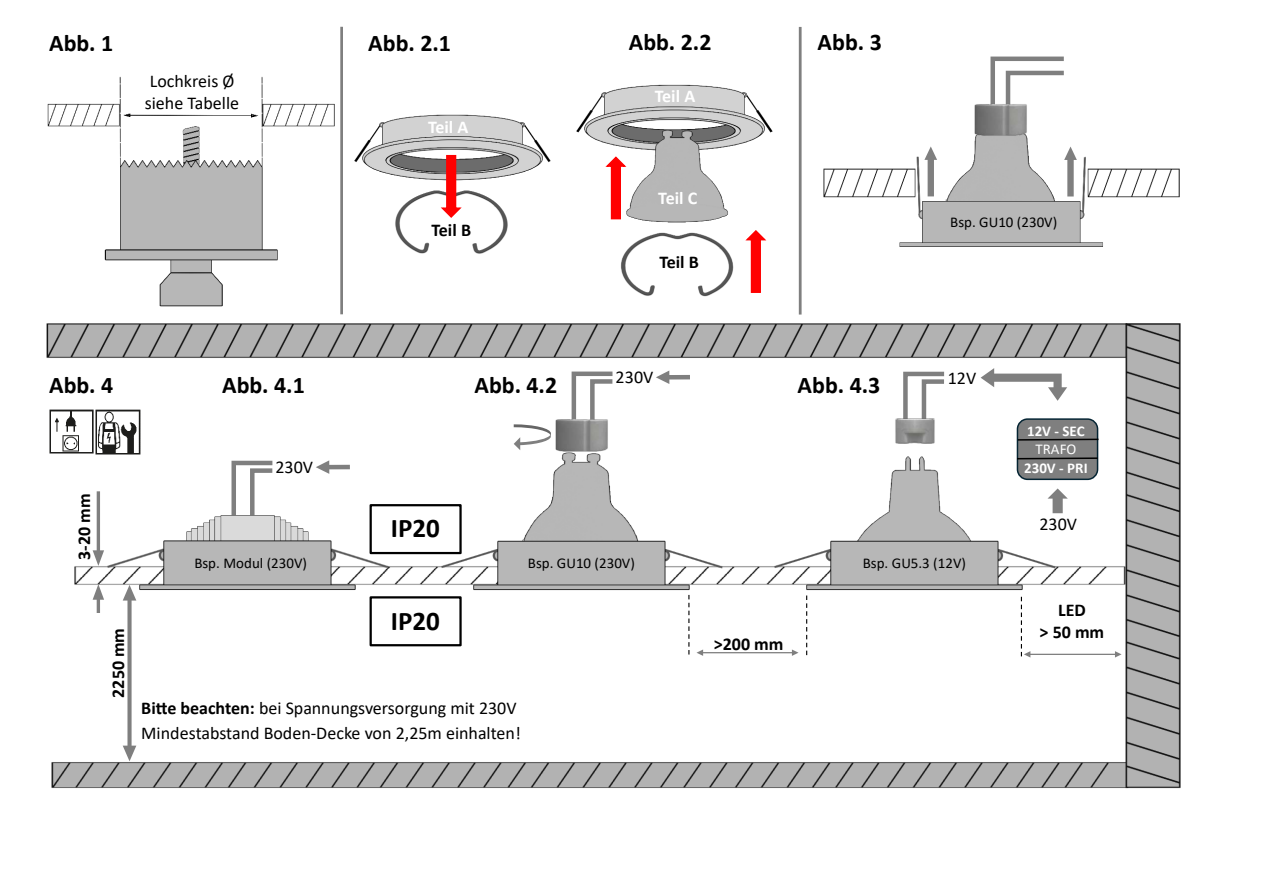
<style>
.page{position:relative;width:1263px;height:893px;background:#fff}
.page>*{position:absolute;margin:0;border:0;box-sizing:border-box;transform-origin:0 0}
.t1{font:700 27px "Calibri";color:#000}
.t2{font:700 24px "Calibri";color:#000}
.t3{font:18px/25.3px "Calibri";color:#000}
.t4{font:700 18px "Calibri";color:#000}
.t5{font:700 18px "Calibri";letter-spacing:-.005em;color:#fff}
.t6{font:15px "Calibri";color:#000}
.t7{font:700 15px "Calibri";color:#fff}
.t8{font:15px "Calibri";letter-spacing:-.005em;color:#fff}
.s1{font-weight:700}
</style>
<div class="page">
<img style="left:576px;top:84px;width:197px;height:62px">
<img style="left:364px;top:114px;width:187px;height:140px">
<img style="left:823px;top:140px;width:357px;height:107px">
<svg style="left:440px;top:154px;width:23px;height:65px"></svg>
<img style="left:47px;top:27px;width:317px;height:288px">
<div style="left:799px;top:27px;width:3px;height:288px;border:2px solid #7f7f7f"></div>
<img style="left:46px;top:323px;width:1068px;height:35px">
<img style="left:51px;top:761px;width:1063px;height:27px">
<img style="left:74px;top:566px;width:1040px;height:19px">
<img style="left:1114px;top:323px;width:67px;height:466px">
<div style="left:370px;top:504px;width:92px;height:50px;background:#fff;border:2px solid #000"></div>
<div style="left:370px;top:596px;width:92px;height:50px;background:#fff;border:2px solid #000"></div>
<svg style="left:123px;top:593px;width:13px;height:168px"></svg>
<img style="left:123px;top:612px;width:4px;height:97px">
<svg style="left:93px;top:550px;width:3px;height:9px"></svg>
<img style="left:74px;top:550px;width:19px;height:21px">
<svg style="left:696px;top:650px;width:102px;height:6px"></svg>
<svg style="left:688px;top:594px;width:1px;height:61px"></svg>
<svg style="left:806px;top:595px;width:1px;height:60px"></svg>
<svg style="left:93px;top:584px;width:11px;height:29px"></svg>
<svg style="left:1021px;top:595px;width:100px;height:63px"></svg>
<img style="left:50px;top:409px;width:44px;height:45px">
<img style="left:96px;top:409px;width:44px;height:43px">
<img style="left:96px;top:452px;width:304px;height:141px">
<img style="left:430px;top:455px;width:305px;height:136px">
<img style="left:763px;top:452px;width:305px;height:139px">
<svg style="left:571px;top:371px;width:42px;height:45px"></svg>
<img style="left:555px;top:416px;width:53px;height:39px">
<svg style="left:514px;top:424px;width:37px;height:26px"></svg>
<div style="left:667px;top:375px;width:23px;height:5px;background:#7f7f7f"></div>
<svg style="left:656px;top:371px;width:13px;height:13px"></svg>
<svg style="left:903px;top:371px;width:42px;height:42px"></svg>
<img style="left:895px;top:413px;width:40px;height:31px">
<div style="left:1017px;top:418px;width:81px;height:62px;background:#7f7f7f;border:2px solid #042433;border-radius:10px"></div>
<svg style="left:981px;top:368px;width:86px;height:33px"></svg>
<svg style="left:1016px;top:438px;width:83px;height:3px"></svg>
<svg style="left:1015px;top:457px;width:84px;height:3px"></svg>
<svg style="left:1047px;top:488px;width:21px;height:25px"></svg>
<hr style="left:327px;top:465px;width:23px;height:4px;background:#7f7f7f">
<svg style="left:316px;top:460px;width:13px;height:14px"></svg>
<svg style="left:990px;top:56px;width:74px;height:45px"></svg>
<img style="left:974px;top:101px;width:54px;height:39px">
<svg style="left:924px;top:146px;width:13px;height:50px"></svg>
<svg style="left:1064px;top:147px;width:13px;height:50px"></svg>
<img style="left:618px;top:112px;width:118px;height:111px">
<svg style="left:605px;top:155px;width:22px;height:65px"></svg>
<svg style="left:745px;top:230px;width:22px;height:63px"></svg>
<img style="left:621px;top:232px;width:113px;height:65px">
<p class="t2" style="left:49px;top:26px;width:66px">Abb. 1</p>
<p class="t2" style="left:368px;top:26px;width:84px">Abb. 2.1</p>
<p class="t2" style="left:629px;top:25px;width:84px">Abb. 2.2</p>
<p class="t3" style="left:150px;top:68px;width:86px">Lochkreis Ø</p>
<p class="t3" style="left:145px;top:90px;width:96px">siehe Tabelle</p>
<p class="t5" style="left:655px;top:83px;width:42px">Teil A</p>
<p class="t5" style="left:428px;top:114px;width:42px">Teil A</p>
<p class="t4" style="left:431px;top:218px;width:41px">Teil B</p>
<p class="t5" style="left:658px;top:186px;width:41px">Teil C</p>
<p class="t4" style="left:659px;top:249px;width:41px">Teil B</p>
<p class="t2" style="left:818px;top:25px;width:66px">Abb. 3</p>
<p class="t6" style="left:950px;top:211px;width:109px">Bsp. GU10 (230V)</p>
<p class="t2" style="left:49px;top:368px;width:66px">Abb. 4</p>
<p class="t3" style="left:616px;top:364px;width:39px">230V</p>
<p class="t2" style="left:222px;top:368px;width:84px">Abb. 4.1</p>
<p class="t2" style="left:474px;top:368px;width:84px">Abb. 4.2</p>
<p class="t2" style="left:798px;top:368px;width:84px">Abb. 4.3</p>
<p class="t3" style="left:948px;top:364px;width:30px">12V</p>
<p class="t4" style="left:72px;top:560px;width:68px;rotate:-90deg">3-20 mm</p>
<p class="t3" style="left:275px;top:454px;width:39px">230V</p>
<p class="t4" style="left:106px;top:698px;width:71px;rotate:-90deg">2250 mm</p>
<p class="t1" style="left:391px;top:509px;width:50px">IP20</p>
<p class="t6" style="left:194px;top:552px;width:114px">Bsp. Modul (230V)</p>
<p class="t6" style="left:528px;top:553px;width:109px">Bsp. GU10 (230V)</p>
<p class="t6" style="left:863px;top:552px;width:105px">Bsp. GU5.3 (12V)</p>
<p class="t1" style="left:391px;top:602px;width:50px">IP20</p>
<p class="t3" style="left:141px;top:695px;width:381px"><span class="s1">Bite beachten:</span> bei Spannungsversorgung mit 230V<br>Mindestabstand Boden-Decke von 2,25m einhalten!</p>
<p class="t4" style="left:714px;top:631px;width:71px">&gt;200 mm</p>
<p class="t7" style="left:1027px;top:420px;width:59px">12V - SEC</p>
<p class="t8" style="left:1036px;top:439px;width:42px">TRAFO</p>
<p class="t7" style="left:1024px;top:457px;width:65px">230V - PRI</p>
<p class="t3" style="left:1039px;top:510px;width:39px">230V</p>
<p class="t4" style="left:1058px;top:597px;width:29px">LED</p>
<p class="t4" style="left:1040px;top:619px;width:66px">&gt; 50 mm</p>
</div>
